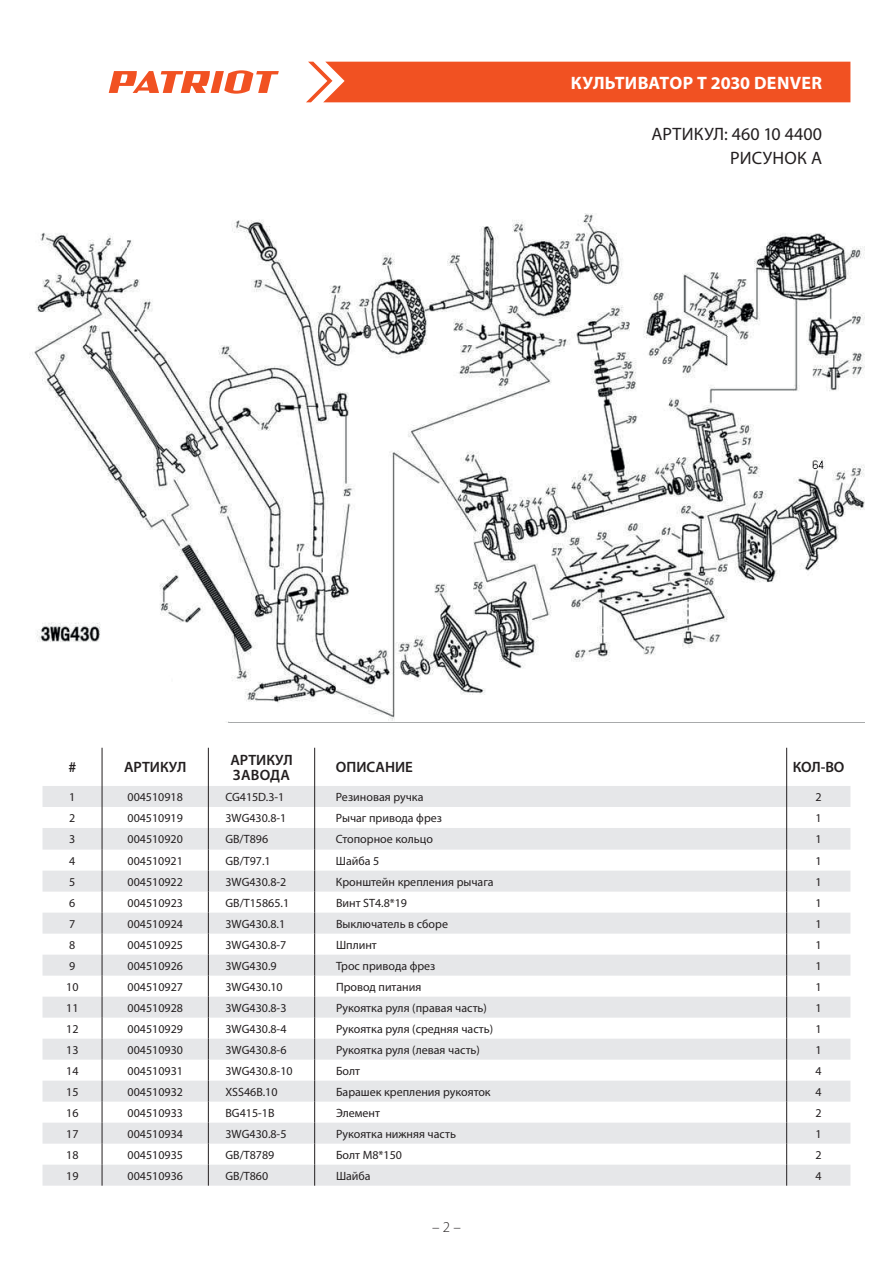
<style>
.page{position:relative;width:893px;height:1263px;background:#fff}
.page>*{position:absolute;margin:0;border:0;box-sizing:border-box;transform-origin:0 0}
.t1{font:18px/24px "Myriad Pro";letter-spacing:.01em;color:#231f20;text-align:right}
.t2{font:700 18px "Myriad Pro";letter-spacing:.015em;color:#fff}
.t3{font:600 15px/15px "Myriad Pro";color:#231f20}
.t4{font:300 15px "Myriad Pro";color:#231f20}
.t5{font:12px "Myriad Pro";color:#231f20}
</style>
<div class="page">
<div style="left:306px;top:62px;width:544px;height:40px;background:#f15122"></div>
<svg style="left:109px;top:70px;width:170px;height:24px"></svg>
<img style="left:29px;top:213px;width:835px;height:509px">
<svg style="left:43px;top:786px;width:807px;height:400px;fill:#e6e7e9"></svg>
<hr style="left:102px;top:748px;width:1px;height:38px;background:#231f20">
<hr style="left:208px;top:748px;width:1px;height:38px;background:#231f20">
<hr style="left:314px;top:748px;width:1px;height:38px;background:#231f20">
<hr style="left:786px;top:748px;width:1px;height:38px;background:#231f20">
<svg style="left:102px;top:786px;width:1px;height:400px"></svg>
<svg style="left:208px;top:786px;width:1px;height:400px"></svg>
<svg style="left:314px;top:786px;width:1px;height:400px"></svg>
<svg style="left:786px;top:786px;width:1px;height:400px"></svg>
<h1 class="t2" style="left:571px;top:71px;width:253px">КУЛЬТИВАТОР T 2030 DENVER</h1>
<h1 class="t1" style="left:651px;top:122px;width:12px">АРТИ</h1>
<h1 class="t1" style="left:694px;top:122px;width:130px">КУЛ : 460 10 4400<br>РИСУНОК А</h1>
<p class="t3" style="left:68px;top:759px;width:9px">#</p>
<p class="t3" style="left:124px;top:759px;width:64px">АРТИКУЛ</p>
<p class="t3" style="left:230px;top:752px;width:64px">АРТИКУЛ завода</p>
<p class="t3" style="left:336px;top:759px;width:78px">ОПИСАНИЕ</p>
<p class="t3" style="left:793px;top:759px;width:43px">КОЛ-ВО</p>
<p class="t5" style="left:69px;top:789px;width:8px">1</p>
<p class="t5" style="left:128px;top:789px;width:57px">004510918</p>
<p class="t5" style="left:225px;top:789px;width:60px">CG415D.3-1</p>
<p class="t5" style="left:336px;top:789px;width:89px">Резиновая ручка</p>
<p class="t5" style="left:815px;top:789px;width:8px">2</p>
<p class="t5" style="left:69px;top:810px;width:8px">2</p>
<p class="t5" style="left:128px;top:810px;width:57px">004510919</p>
<p class="t5" style="left:225px;top:810px;width:63px">3WG430.8-1</p>
<p class="t5" style="left:336px;top:810px;width:108px">Рычаг привода фрез</p>
<p class="t5" style="left:815px;top:810px;width:8px">1</p>
<p class="t5" style="left:69px;top:832px;width:8px">3</p>
<p class="t5" style="left:128px;top:832px;width:57px">004510920</p>
<p class="t5" style="left:225px;top:832px;width:44px">GB/T896</p>
<p class="t5" style="left:336px;top:832px;width:98px">Стопорное кольцо</p>
<p class="t5" style="left:815px;top:832px;width:8px">1</p>
<p class="t5" style="left:69px;top:853px;width:8px">4</p>
<p class="t5" style="left:128px;top:853px;width:57px">004510921</p>
<p class="t5" style="left:225px;top:853px;width:47px">GB/T97.1</p>
<p class="t5" style="left:336px;top:853px;width:45px">Шайба 5</p>
<p class="t5" style="left:815px;top:853px;width:8px">1</p>
<p class="t5" style="left:69px;top:874px;width:8px">5</p>
<p class="t5" style="left:128px;top:874px;width:57px">004510922</p>
<p class="t5" style="left:225px;top:874px;width:63px">3WG430.8-2</p>
<p class="t5" style="left:336px;top:874px;width:159px">Кронштейн крепления рычага</p>
<p class="t5" style="left:815px;top:874px;width:8px">1</p>
<p class="t5" style="left:69px;top:895px;width:8px">6</p>
<p class="t5" style="left:128px;top:895px;width:57px">004510923</p>
<p class="t5" style="left:225px;top:895px;width:65px">GB/T15865.1</p>
<p class="t5" style="left:336px;top:895px;width:73px">Винт ST4.8*19</p>
<p class="t5" style="left:815px;top:895px;width:8px">1</p>
<p class="t5" style="left:69px;top:916px;width:8px">7</p>
<p class="t5" style="left:128px;top:916px;width:57px">004510924</p>
<p class="t5" style="left:225px;top:916px;width:61px">3WG430.8.1</p>
<p class="t5" style="left:336px;top:916px;width:113px">Выключатель в сборе</p>
<p class="t5" style="left:816px;top:916px;width:8px">1</p>
<p class="t5" style="left:69px;top:937px;width:8px">8</p>
<p class="t5" style="left:128px;top:937px;width:57px">004510925</p>
<p class="t5" style="left:225px;top:937px;width:63px">3WG430.8-7</p>
<p class="t5" style="left:336px;top:937px;width:42px">Шплинт</p>
<p class="t5" style="left:816px;top:937px;width:8px">1</p>
<p class="t5" style="left:69px;top:958px;width:8px">9</p>
<p class="t5" style="left:128px;top:958px;width:57px">004510926</p>
<p class="t5" style="left:225px;top:958px;width:53px">3WG430.9</p>
<p class="t5" style="left:336px;top:958px;width:101px">Трос привода фрез</p>
<p class="t5" style="left:816px;top:958px;width:8px">1</p>
<p class="t5" style="left:66px;top:979px;width:14px">10</p>
<p class="t5" style="left:128px;top:979px;width:57px">004510927</p>
<p class="t5" style="left:225px;top:979px;width:59px">3WG430.10</p>
<p class="t5" style="left:336px;top:979px;width:87px">Провод питания</p>
<p class="t5" style="left:816px;top:979px;width:8px">1</p>
<p class="t5" style="left:66px;top:1000px;width:14px">11</p>
<p class="t5" style="left:128px;top:1000px;width:57px">004510928</p>
<p class="t5" style="left:225px;top:1000px;width:63px">3WG430.8-3</p>
<p class="t5" style="left:336px;top:1000px;width:152px">Рукоятка руля (правая часть)</p>
<p class="t5" style="left:816px;top:1000px;width:8px">1</p>
<p class="t5" style="left:66px;top:1021px;width:14px">12</p>
<p class="t5" style="left:128px;top:1021px;width:57px">004510929</p>
<p class="t5" style="left:225px;top:1021px;width:63px">3WG430.8-4</p>
<p class="t5" style="left:336px;top:1021px;width:159px">Рукоятка руля (средняя часть)</p>
<p class="t5" style="left:816px;top:1021px;width:8px">1</p>
<p class="t5" style="left:66px;top:1042px;width:14px">13</p>
<p class="t5" style="left:128px;top:1042px;width:57px">004510930</p>
<p class="t5" style="left:225px;top:1042px;width:63px">3WG430.8-6</p>
<p class="t5" style="left:336px;top:1042px;width:145px">Рукоятка руля (левая часть)</p>
<p class="t5" style="left:816px;top:1042px;width:8px">1</p>
<p class="t5" style="left:66px;top:1063px;width:14px">14</p>
<p class="t5" style="left:128px;top:1063px;width:57px">004510931</p>
<p class="t5" style="left:225px;top:1063px;width:69px">3WG430.8-10</p>
<p class="t5" style="left:336px;top:1063px;width:26px">Болт</p>
<p class="t5" style="left:816px;top:1063px;width:8px">4</p>
<p class="t5" style="left:66px;top:1084px;width:14px">15</p>
<p class="t5" style="left:128px;top:1084px;width:57px">004510932</p>
<p class="t5" style="left:225px;top:1084px;width:54px">XSS46B.10</p>
<p class="t5" style="left:336px;top:1084px;width:156px">Барашек крепления рукояток</p>
<p class="t5" style="left:816px;top:1084px;width:8px">4</p>
<p class="t5" style="left:66px;top:1105px;width:14px">16</p>
<p class="t5" style="left:128px;top:1105px;width:57px">004510933</p>
<p class="t5" style="left:225px;top:1105px;width:51px">BG415-1B</p>
<p class="t5" style="left:336px;top:1105px;width:46px">Элемент</p>
<p class="t5" style="left:816px;top:1105px;width:8px">2</p>
<p class="t5" style="left:66px;top:1126px;width:14px">17</p>
<p class="t5" style="left:128px;top:1126px;width:57px">004510934</p>
<p class="t5" style="left:225px;top:1126px;width:63px">3WG430.8-5</p>
<p class="t5" style="left:336px;top:1126px;width:121px">Рукоятка нижняя часть</p>
<p class="t5" style="left:816px;top:1126px;width:8px">1</p>
<p class="t5" style="left:66px;top:1147px;width:14px">18</p>
<p class="t5" style="left:128px;top:1147px;width:57px">004510935</p>
<p class="t5" style="left:225px;top:1147px;width:50px">GB/T8789</p>
<p class="t5" style="left:336px;top:1147px;width:67px">Болт М8*150</p>
<p class="t5" style="left:816px;top:1147px;width:8px">2</p>
<p class="t5" style="left:66px;top:1168px;width:14px">19</p>
<p class="t5" style="left:128px;top:1168px;width:57px">004510936</p>
<p class="t5" style="left:225px;top:1168px;width:44px">GB/T860</p>
<p class="t5" style="left:336px;top:1168px;width:36px">Шайба</p>
<p class="t5" style="left:816px;top:1168px;width:8px">4</p>
<p class="t4" style="left:432px;top:1218px;width:30px">– 2 –</p>
</div>
